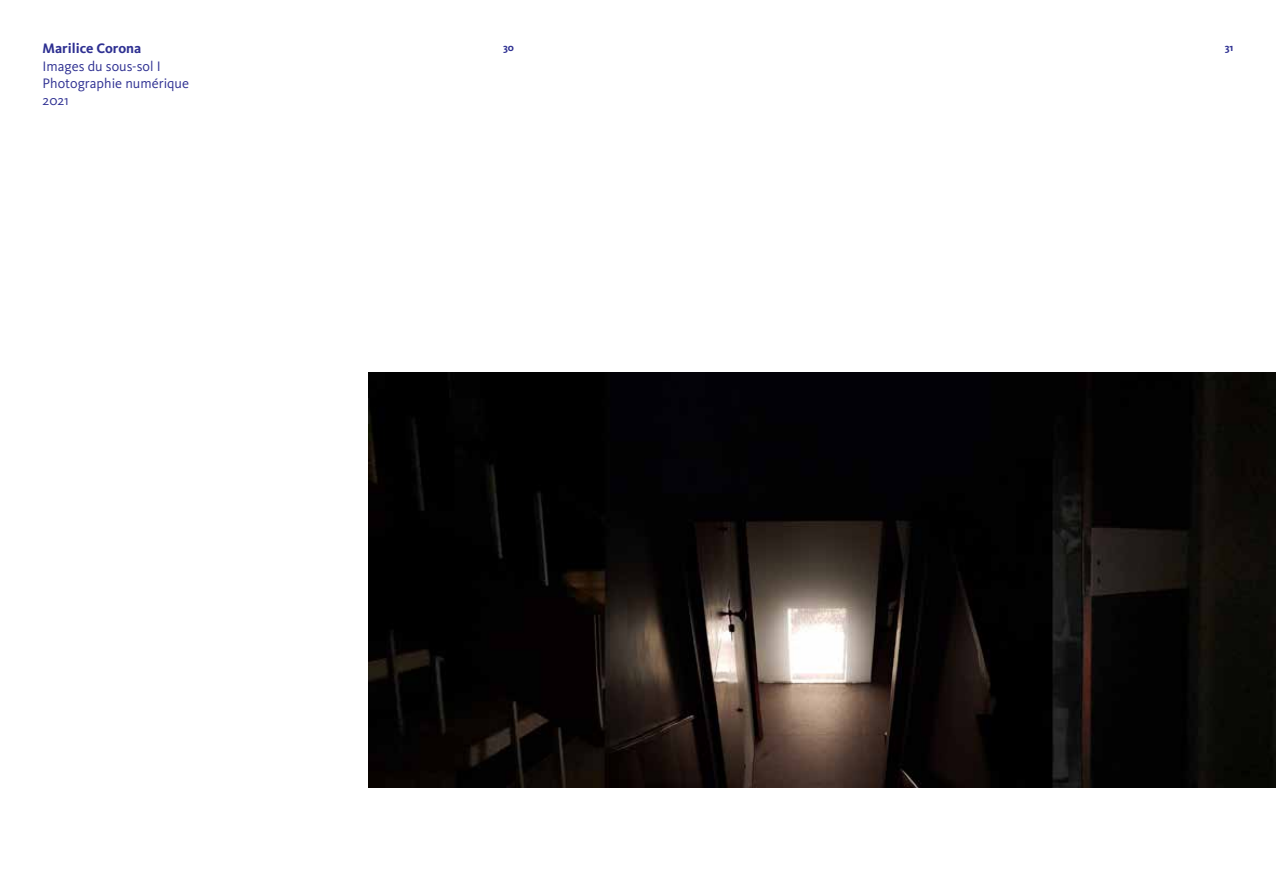
<style>
.page{position:relative;width:1276px;height:893px;background:#fff}
.page>*{position:absolute;margin:0;border:0;box-sizing:border-box;transform-origin:0 0}
.t1{font:14.25px/17.2px "Kievit OT";color:#2e3092}
.t2{font:700 14.25px "Kievit OT";color:#2e3092}
.t3{font:700 10.5px "Kievit OT";color:#2e3092}
</style>
<div class="page">
<img style="left:368px;top:372px;width:908px;height:415px">
<p class="t2" style="left:43px;top:40px;width:100px">Marilice Corona</p>
<p class="t3" style="left:503px;top:41px;width:12px">30</p>
<p class="t3" style="left:1224px;top:41px;width:10px">31</p>
<p class="t1" style="left:43px;top:57px;width:148px">Images du sous-sol I<br>Photographie numérique<br>2021</p>
</div>
